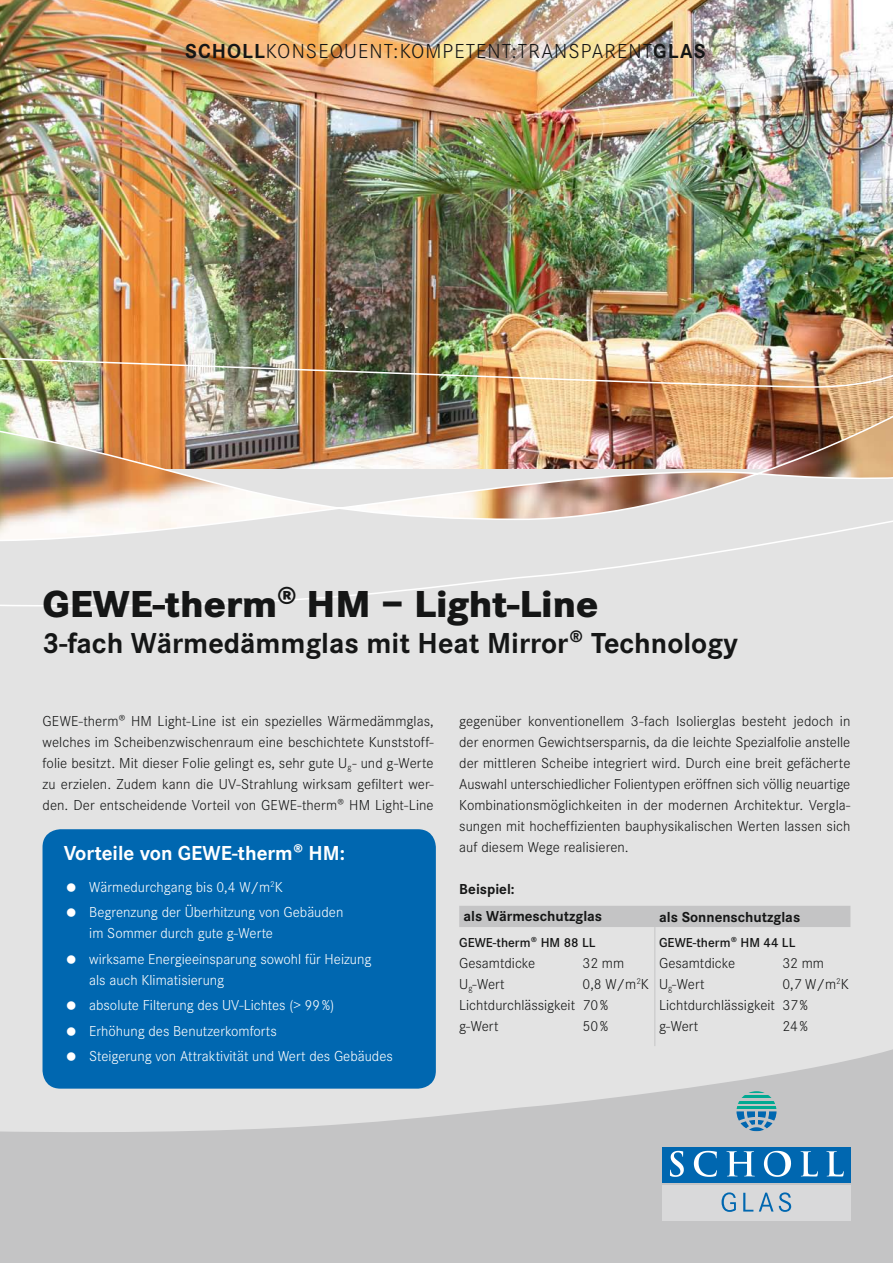
<style>
.page{position:relative;width:893px;height:1263px;background:#e3e3e3}
.page>*{position:absolute;margin:0;border:0;box-sizing:border-box;transform-origin:0 0}
.t1{font:800 39px "Corporate S";color:#151616}
.t2{font:700 30px "Corporate S";color:#151616}
.t3{font:300 21px "Corporate S";letter-spacing:.05em;color:#151616}
.t4{font:700 21px "Corporate S";color:#fff}
.t5{font:300 15px/21px "Corporate S";color:#151616;text-align:justify}
.t6{font:300 15px/25.5px "Corporate S";color:#fff}
.t7{font:700 15px/27.5px "Corporate S";color:#151616}
.t8{font:600 13.5px "Corporate S";color:#151616}
.s1{font-weight:700}
</style>
<div class="page">
<img style="left:0;top:0;width:893px;height:356px">
<svg style="left:0;top:1044px;width:893px;height:219px;fill:#c4c4c5"></svg>
<div style="left:662px;top:1184px;width:188px;height:36px;background:#d9d9da"></div>
<svg style="left:736px;top:1111px;width:40px;height:20px"></svg>
<hr style="left:736px;top:1106px;width:40px;height:3px;background:#00a992">
<hr style="left:738px;top:1101px;width:37px;height:2px;background:#00a992">
<hr style="left:741px;top:1096px;width:31px;height:2px;background:#00a992">
<svg style="left:748px;top:1091px;width:17px;height:2px"></svg>
<div style="left:662px;top:1146px;width:188px;height:36px;background:#0067b0"></div>
<svg style="left:694px;top:1151px;width:23px;height:26px"></svg>
<svg style="left:670px;top:1151px;width:14px;height:26px"></svg>
<svg style="left:826px;top:1151px;width:18px;height:25px"></svg>
<svg style="left:800px;top:1151px;width:18px;height:25px"></svg>
<svg style="left:726px;top:1151px;width:29px;height:25px"></svg>
<svg style="left:764px;top:1151px;width:27px;height:26px"></svg>
<svg style="left:721px;top:1192px;width:15px;height:20px"></svg>
<svg style="left:743px;top:1193px;width:10px;height:18px"></svg>
<svg style="left:759px;top:1192px;width:32px;height:20px"></svg>
<img style="left:0;top:356px;width:893px;height:251px">
<div style="left:43px;top:829px;width:393px;height:260px;background:#0067b0;border-radius:18px"></div>
<div style="left:459px;top:906px;width:391px;height:21px;background:#c4c4c5"></div>
<hr style="left:654px;top:927px;width:1px;height:119px;background:#c4c4c5">
<h3 class="t3" style="left:185px;top:40px;width:522px"><span class="s1">SCHOLL</span>KONSEQUENT:KOMPETENT:TRANSPARENT<span class="s1">GLAS</span></h3>
<h1 class="t1" style="left:43px;top:580px;width:557px">GEWE-therm® HM – Light-Line</h1>
<h2 class="t2" style="left:43px;top:626px;width:697px">3-fach Wärmedämmglas mit Heat Mirror® Technology</h2>
<p class="t5" style="left:43px;top:710px;width:393px">GEWE-therm® HM Light-Line ist ein spezielles Wärmedämmglas, welches im Scheibenzwischenraum eine beschichtete Kunststoff&shy;folie besitzt. Mit dieser Folie gelingt es, sehr gute U<sub>g</sub>- und g-Werte zu erzielen. Zudem kann die UV-Strahlung wirksam gefiltert wer&shy;den. Der entscheidende Vorteil von GEWE-therm® HM Light-Line</p>
<p class="t5" style="left:459px;top:710px;width:393px">gegenüber konventionellem 3-fach Isolierglas besteht jedoch in der enormen Gewichtsersparnis, da die leichte Spezialfolie anstelle der mittleren Scheibe integriert wird. Durch eine breit gefächerte Auswahl unterschiedlicher Folientypen eröffnen sich völlig neuartige Kombinationsmöglichkeiten in der modernen Architektur. Vergla&shy;sungen mit hocheffizienten bauphysikalischen Werten lassen sich auf diesem Wege realisieren.</p>
<p class="t7" style="left:459px;top:875px;width:144px">Beispiel:<br>als Wärmeschutzglas</p>
<h3 class="t4" style="left:64px;top:841px;width:283px">Vorteile von GEWE-therm® HM:</h3>
<p class="t6" style="left:89px;top:874px;width:256px">Wärmedurchgang bis 0,4 W/m<sup>2</sup>K<br>Begrenzung der Überhitzung von Gebäuden</p>
<p class="t6" style="left:89px;top:920px;width:284px">im Sommer durch gute g-Werte<br>wirksame Energieeinsparung sowohl für Heizung</p>
<p class="t6" style="left:89px;top:967px;width:305px">als auch Klimatisierung<br>absolute Filterung des UV-Lichtes (&gt; 99%)<br>Erhöhung des Benutzerkomforts<br>Steigerung von Attraktivität und Wert des Gebäudes</p>
<p class="t7" style="left:659px;top:903px;width:143px">als Sonnenschutzglas</p>
<p class="t8" style="left:459px;top:934px;width:138px">GEWE-therm® HM 88 LL</p>
<p class="t5" style="left:459px;top:952px;width:78px">Gesamtdicke</p>
<p class="t5" style="left:583px;top:952px;width:43px">32 mm</p>
<p class="t5" style="left:459px;top:973px;width:47px">U<sub>g</sub>-Wert</p>
<p class="t8" style="left:659px;top:935px;width:138px">GEWE-therm® HM 44 LL</p>
<p class="t5" style="left:659px;top:952px;width:78px">Gesamtdicke</p>
<p class="t5" style="left:782px;top:952px;width:43px">32 mm</p>
<p class="t5" style="left:659px;top:973px;width:47px">U<sub>g</sub>-Wert</p>
<p class="t5" style="left:459px;top:973px;width:191px;text-align:left;text-indent:123px">0,8 W/m<sup>2</sup>K<br>Lichtdurchlässigkeit 70% g-Wert</p>
<p class="t5" style="left:659px;top:973px;width:191px;text-align:left;text-indent:123px">0,7 W/m<sup>2</sup>K<br>Lichtdurchlässigkeit 37% g-Wert</p>
<p class="t5" style="left:583px;top:1015px;width:27px">50%</p>
<p class="t5" style="left:782px;top:1015px;width:27px">24%</p>
</div>
